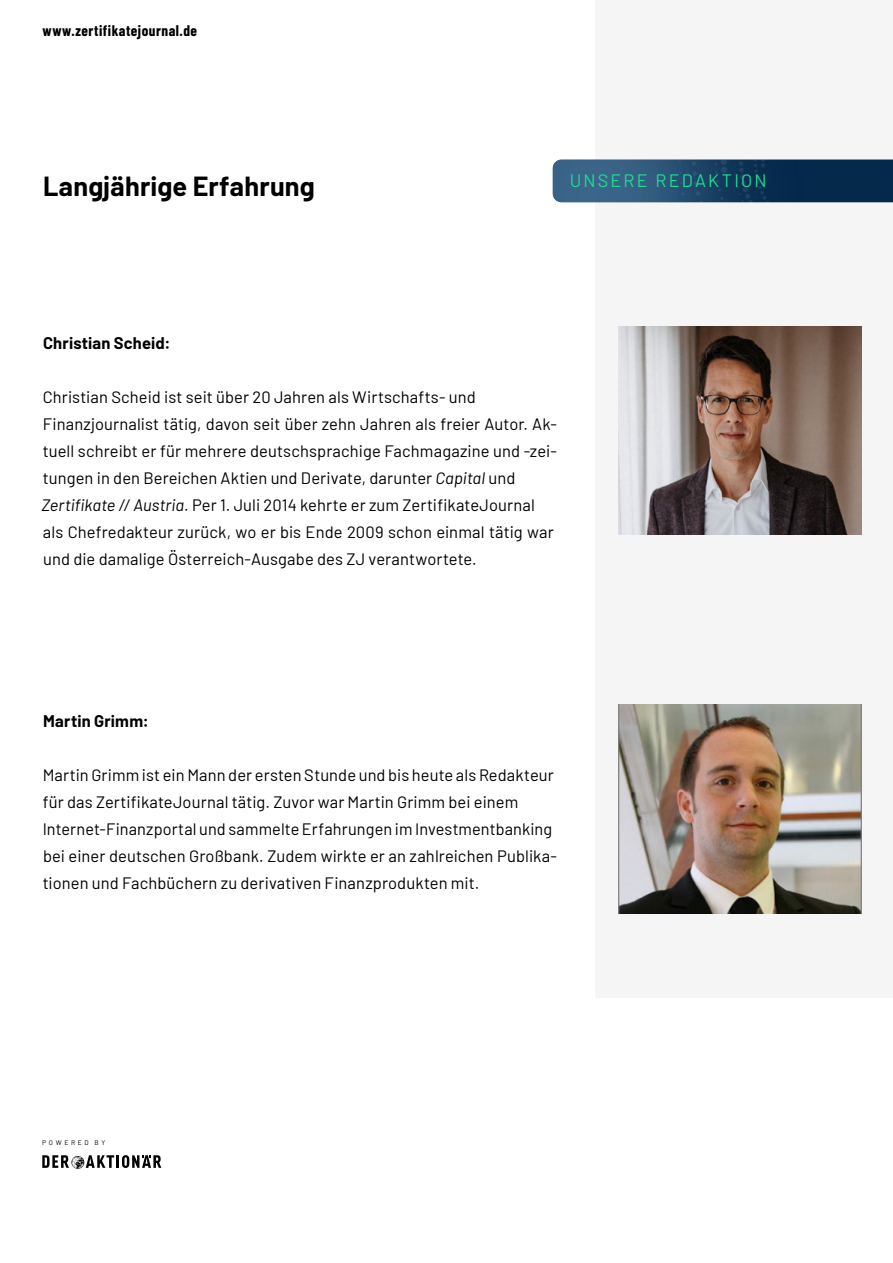
<style>
.page{position:relative;width:893px;height:1263px;background:#fff}
.page>*{position:absolute;margin:0;border:0;box-sizing:border-box;transform-origin:0 0}
.t1{font:700 27px "Barlow";letter-spacing:.01em;color:#000}
.t2{font:18px "Barlow";letter-spacing:.12em;color:#1edc93}
.t3{font:16.5px/27px "Barlow";letter-spacing:.005em;color:#000}
.t4{font:700 16.5px "Barlow";letter-spacing:.01em;color:#000}
.t5{font:700 15px "Barlow Condensed";letter-spacing:.035em;color:#000}
.t6{font:6.75px "Barlow";letter-spacing:.385em;color:#000}
.s1{font-style:italic}
</style>
<div class="page">
<div style="left:595px;top:0;width:298px;height:997px;background:#f5f5f5"></div>
<img style="left:553px;top:160px;width:340px;height:42px">
<img style="left:619px;top:326px;width:242px;height:209px">
<img style="left:619px;top:705px;width:242px;height:208px">
<svg style="left:42px;top:1155px;width:119px;height:14px"></svg>
<p class="t5" style="left:43px;top:20px;width:156px">www.zertifikatejournal.de</p>
<h1 class="t1" style="left:43px;top:167px;width:273px">Langjährige Erfahrung</h1>
<p class="t2" style="left:570px;top:168px;width:198px">UNSERE REDAKTION</p>
<p class="t4" style="left:43px;top:331px;width:129px">Christian Scheid:</p>
<p class="t3" style="left:41px;top:383px;width:517px">Christian Scheid ist seit über 20 Jahren als Wirtschafts- und Finanzjournalist tätig, davon seit über zehn Jahren als freier Autor. Ak&shy;tuell schreibt er für mehrere deutschsprachige Fachmagazine und -zei&shy;tungen in den Bereichen Aktien und Derivate, darunter <span class="s1">Capital</span> und <span class="s1">Zertifikate // Austria</span>. Per 1. Juli 2014 kehrte er zum ZertifikateJournal als Chefredakteur zurück, wo er bis Ende 2009 schon einmal tätig war und die damalige Österreich-Ausgabe des ZJ verantwortete.</p>
<p class="t4" style="left:43px;top:709px;width:107px">Martin Grimm:</p>
<p class="t3" style="left:43px;top:761px;width:516px">Martin Grimm ist ein Mann der ersten Stunde und bis heute als Redakteur für das ZertifikateJournal tätig. Zuvor war Martin Grimm bei einem Internet-Finanzportal und sammelte Erfahrungen im Investmentbanking bei einer deutschen Großbank. Zudem wirkte er an zahlreichen Publika&shy;tionen und Fachbüchern zu derivativen Finanzprodukten mit.</p>
<p class="t6" style="left:42px;top:1137px;width:64px">POWERED BY</p>
</div>
